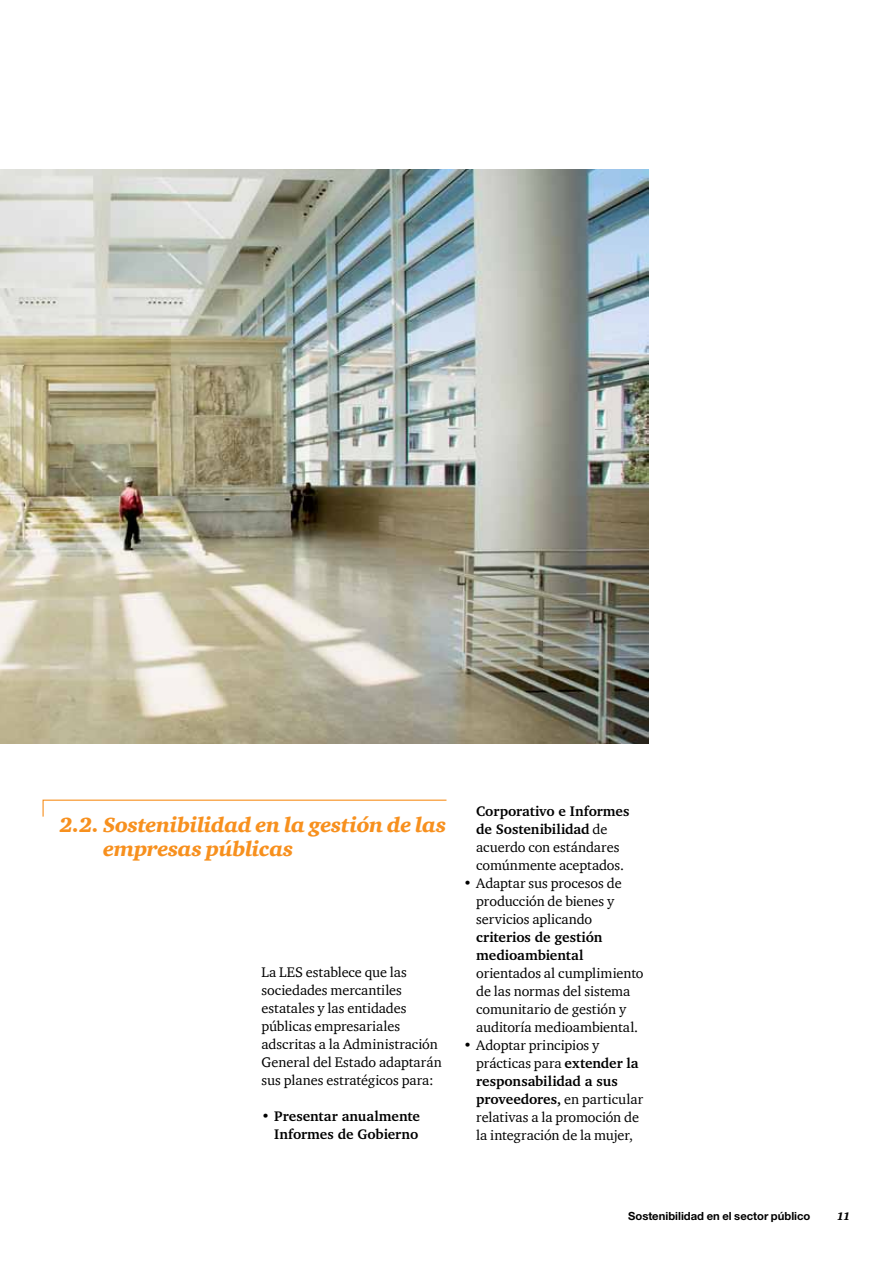
<style>
.page{position:relative;width:893px;height:1263px;background:#fff}
.page>*{position:absolute;margin:0;border:0;box-sizing:border-box;transform-origin:0 0}
.t1{font:italic 900 21px/24px "ITC Charter Com";letter-spacing:-.015em;color:#f7901e}
.t2{font:14.25px/18px "ITC Charter Com";color:#000}
.t3{font:700 14.25px/18px "Charter IT Cby BT";letter-spacing:-.005em;color:#000}
.t4{font:700 11.25px "Helvetica Neue LT Std";color:#000}
.t5{font:italic 900 11.25px "ITC Charter Com";color:#000}
.s1{font-family:"ITC Charter Com";font-weight:400}
.s2{font-family:"Charter IT Cby BT";font-weight:700}
</style>
<div class="page">
<img style="left:0;top:169px;width:648px;height:575px">
<svg style="left:42px;top:799px;width:405px;height:18px"></svg>
<h1 class="t1" style="left:103px;top:813px;width:345px;text-indent:-44px">2.2. Sostenibilidad en la gestión de las empresas públicas</h1>
<p class="t2" style="left:261px;top:963px;width:182px">La LES establece que las sociedades mercantiles estatales y las entidades públicas empresariales adscritas a la Administración<br>General del Estado adaptarán sus planes estratégicos para:</p>
<p class="t3" style="left:261px;top:1107px;width:160px;text-align:right"><span class="s1">•</span> Presentar anualmente<br>Informes de Gobierno</p>
<p class="t3" style="left:476px;top:802px;width:155px">Corporativo e Informes de Sostenibilidad <span class="s1">de</span></p>
<p class="t2" style="left:476px;top:838px;width:149px">acuerdo con estándares comúnmente aceptados.</p>
<p class="t2" style="left:476px;top:874px;width:147px;text-indent:-13px">• Adaptar sus procesos de producción de bienes y servicios aplicando</p>
<p class="t3" style="left:476px;top:928px;width:128px">criterios de gestión medioambiental</p>
<p class="t2" style="left:476px;top:964px;width:169px">orientados al cumplimiento de las normas del sistema comunitario de gestión y auditoría medioambiental.</p>
<p class="t2" style="left:476px;top:1036px;width:164px;text-indent:-13px">• Adoptar principios y prácticas para <span class="s2">extender la</span></p>
<p class="t3" style="left:476px;top:1072px;width:168px">responsabilidad a sus proveedores, <span class="s1">en particular</span></p>
<p class="t2" style="left:476px;top:1108px;width:164px">relativas a la promoción de la integración de la mujer,</p>
<p class="t4" style="left:628px;top:1209px;width:184px">Sostenibilidad en el sector público</p>
<p class="t5" style="left:837px;top:1210px;width:15px">11</p>
</div>
